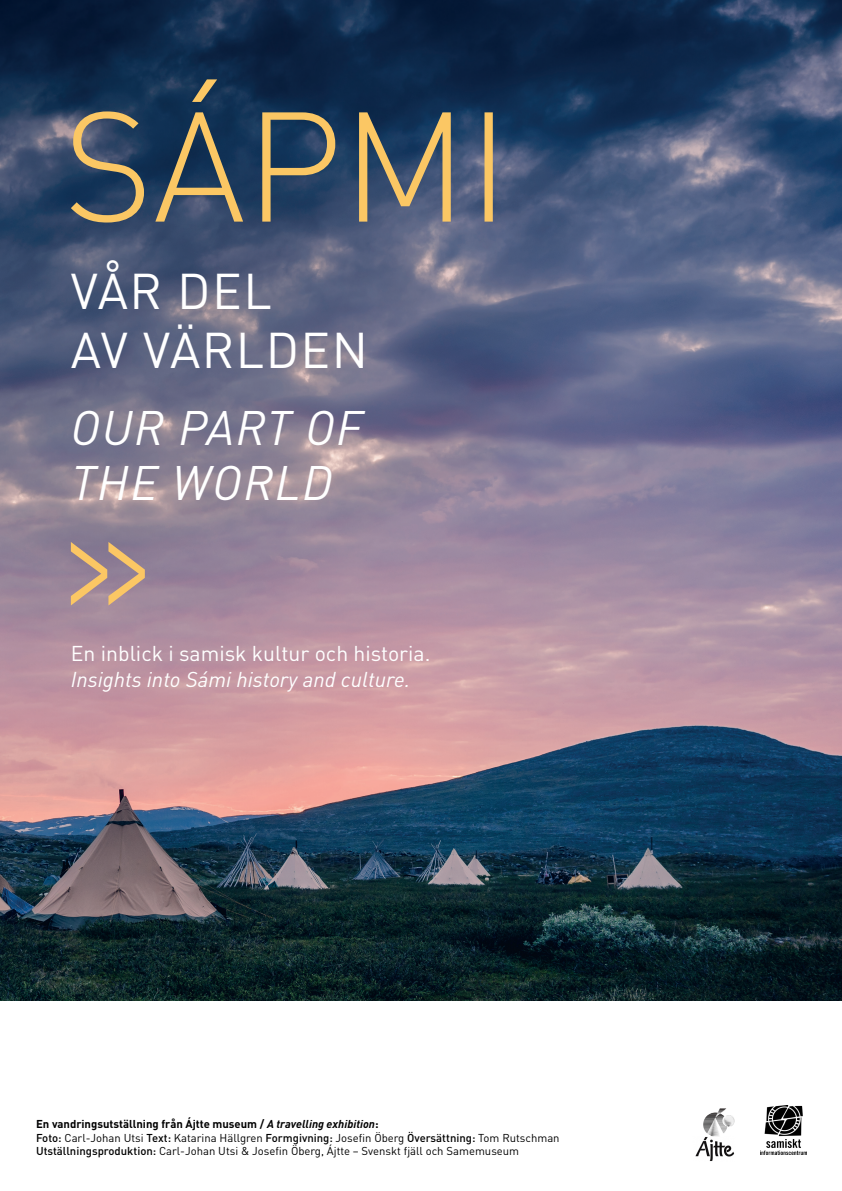
<style>
.page{position:relative;width:842px;height:1191px;background:#fff}
.page>*{position:absolute;margin:0;border:0;box-sizing:border-box;transform-origin:0 0}
.t1{font:49.6px "DIN Pro";letter-spacing:.03em;color:#fff}
.t2{font:italic 47.8px/54.5px "DIN Pro";letter-spacing:.03em;color:#fff}
.t3{font:21.2px "DIN Pro";color:#fff}
.t4{font:italic 21.2px "DIN Pro";color:#fff}
.t5{font:11.3px/12.7px "DIN Pro";color:#000001}
.t6{font:700 11.3px "DIN Pro";color:#000001}
.s1{font-style:italic}
.s2{font-weight:500}
</style>
<div class="page">
<img style="left:0;top:0;width:842px;height:1001px">
<img style="left:695px;top:1108px;width:40px;height:53px">
<img style="left:761px;top:1105px;width:45px;height:50px">
<svg style="left:71px;top:79px;width:422px;height:143px;background:#46535f"></svg>
<svg style="left:71px;top:542px;width:74px;height:63px;background:#af9389"></svg>
<p class="t1" style="left:71px;top:257px;width:202px">VÅR DEL</p>
<p class="t1" style="left:71px;top:317px;width:299px">AV VÄRLDEN</p>
<p class="t2" style="left:71px;top:398px;width:293px">OUR PART OF<br>THE WORLD</p>
<p class="t3" style="left:71px;top:639px;width:361px">En inblick i samisk kultur och historia.</p>
<p class="t4" style="left:71px;top:663px;width:341px">Insights into Sámi history and culture.</p>
<p class="t6" style="left:36px;top:1116px;width:344px">En vandringsutställning från Ájtte museum / <span class="s1">A travelling exhibition</span>:</p>
<p class="t5" style="left:36px;top:1131px;width:525px"><span class="s2">Foto:</span> Carl-Johan Utsi <span class="s2">Text:</span> Katarina Hällgren <span class="s2">Formgivning:</span> Josefin Öberg <span class="s2">Översättning:</span> Tom Rutschman<br><span class="s2">Utställningsproduktion:</span> Carl-Johan Utsi &amp; Josefin Öberg, Ájtte – Svenskt fjäll och Samemuseum</p>
</div>
